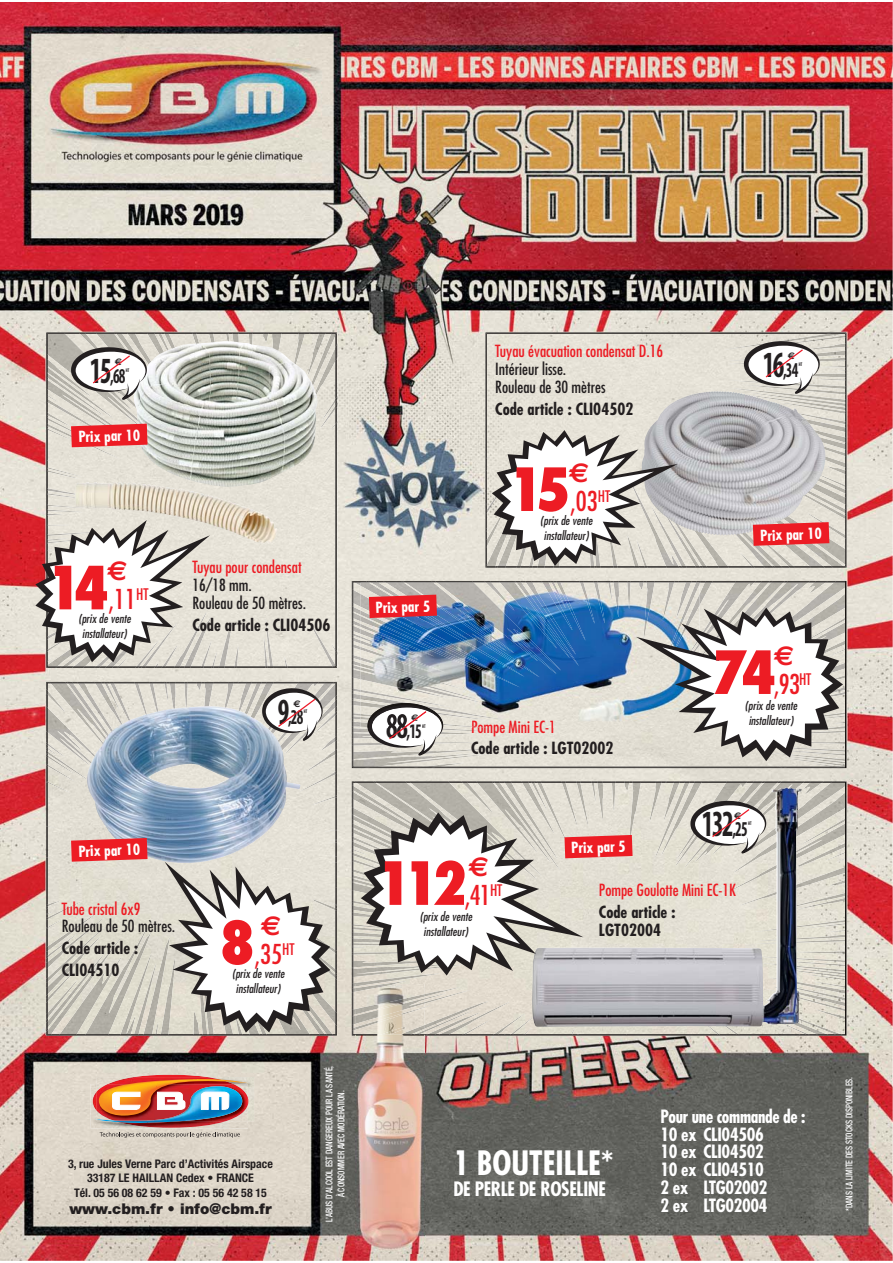
<style>
.page{position:relative;width:893px;height:1263px;background:#fff}
.page>*{position:absolute;margin:0;border:0;box-sizing:border-box;transform-origin:0 0}
.t1{font:800 condensed 57.9px "Futura";color:#ed1c24}
.t2{font:700 condensed 37.05px "Myriad Pro";color:#231f20;scale:.73 1}
.t3{font:700 condensed 32.7px "Futura";color:#fff}
.t4{font:700 27.3px "Euro Sans";color:#ed1c24}
.t5{font:condensed 26.7px "Futura";color:#ed1c24}
.t6{font:700 condensed 21.15px "Myriad Pro";letter-spacing:-.05em;color:#231f20;scale:.73 1}
.t7{font:700 condensed 19.35px "Futura";letter-spacing:-.02em;color:#fff}
.t8{font:700 condensed 17.85px/17.9px "Futura";letter-spacing:-.02em;color:#fff}
.t9{font:700 condensed 16.35px/17.9px "Futura";color:#231f20}
.t10{font:condensed 16.35px "Futura";color:#ed1c24}
.t11{font:condensed 16.35px/17.9px "Futura";color:#231f20}
.t12{font:700 condensed 14.85px "Futura";color:#fff}
.t13{font:900 14.85px "Helvetica Neue";color:#231f20}
.t14{font:italic condensed 12px/14.5px "Futura";color:#231f20;text-align:center}
.t15{font:700 condensed 11.85px/14.2px "Helvetica Neue";color:#231f20;text-align:center}
.t16{font:700 9.6px "Euro Sans";color:#231f20}
.t17{font:500 condensed 9.3px/11.9px "Helvetica Neue";color:#fff;text-align:center;scale:.83 1}
.t18{font:700 condensed 5.25px "Myriad Pro";color:#231f20;scale:.73 1}
.s1{font-size:37.05px}
.s2{font-weight:800;font-size:57.9px}
.s3{font-size:21.15px}
.s4{font-weight:400;font-size:26.7px}
</style>
<div class="page">
<img style="left:0;top:2px;width:893px;height:1259px">
<img style="left:352px;top:582px;width:493px;height:42px">
<img style="left:352px;top:624px;width:493px;height:143px">
<img style="left:352px;top:781px;width:494px;height:254px">
<img style="left:462px;top:782px;width:383px;height:159px">
<img style="left:352px;top:941px;width:493px;height:94px">
<img style="left:46px;top:682px;width:291px;height:116px">
<img style="left:46px;top:798px;width:291px;height:237px">
<img style="left:47px;top:827px;width:289px;height:208px">
<img style="left:56px;top:333px;width:281px;height:335px">
<img style="left:47px;top:424px;width:289px;height:243px">
<img style="left:486px;top:333px;width:360px;height:234px">
<svg style="left:261px;top:688px;width:62px;height:53px"></svg>
<svg style="left:35px;top:520px;width:175px;height:142px"></svg>
<img style="left:532px;top:787px;width:270px;height:240px">
<svg style="left:689px;top:800px;width:77px;height:53px"></svg>
<svg style="left:100px;top:1132px;width:140px;height:6px"></svg>
<img style="left:91px;top:1084px;width:157px;height:45px">
<img style="left:93px;top:1123px;width:133px;height:5px">
<img style="left:248px;top:1077px;width:6px;height:44px">
<img style="left:93px;top:1075px;width:155px;height:48px">
<img style="left:641px;top:390px;width:178px;height:145px">
<img style="left:87px;top:706px;width:214px;height:158px">
<img style="left:134px;top:341px;width:184px;height:146px">
<img style="left:75px;top:482px;width:202px;height:62px">
<img style="left:360px;top:583px;width:339px;height:145px">
<img style="left:472px;top:720px;width:81px;height:8px">
<svg style="left:366px;top:702px;width:77px;height:54px"></svg>
<img style="left:403px;top:711px;width:23px;height:17px">
<svg style="left:70px;top:347px;width:77px;height:53px"></svg>
<svg style="left:71px;top:424px;width:77px;height:23px;background:#eb2f35"></svg>
<svg style="left:753px;top:522px;width:76px;height:24px;background:#e93238"></svg>
<svg style="left:369px;top:595px;width:68px;height:23px;background:#e42832"></svg>
<svg style="left:743px;top:341px;width:77px;height:53px"></svg>
<svg style="left:492px;top:430px;width:186px;height:136px"></svg>
<svg style="left:165px;top:862px;width:165px;height:171px"></svg>
<svg style="left:71px;top:838px;width:77px;height:24px;background:#ea353b"></svg>
<svg style="left:636px;top:608px;width:207px;height:153px"></svg>
<svg style="left:361px;top:812px;width:271px;height:164px"></svg>
<img style="left:356px;top:1036px;width:68px;height:217px">
<img style="left:356px;top:984px;width:68px;height:52px">
<img style="left:380px;top:1034px;width:40px;height:2px">
<p class="t16" style="left:115px;top:356px;width:9px">€</p>
<h3 class="t6" style="left:90px;top:363px;width:50px"><span class="s1">15</span>,68</h3>
<p class="t18" style="left:126px;top:367px;width:6px">HT</p>
<p class="t12" style="left:78px;top:430px;width:63px;rotate:-2deg">Prix par 10</p>
<h3 class="t4" style="left:107px;top:555px;width:22px">€</h3>
<h3 class="t5" style="left:46px;top:587px;width:104px"><span class="s2">14</span>,11<sup>HT</sup></h3>
<p class="t14" style="left:78px;top:613px;width:54px">(prix de vente installateur)</p>
<h3 class="t10" style="left:192px;top:559px;width:111px">Tuyau pour condensat</h3>
<h3 class="t11" style="left:192px;top:577px;width:115px">16/18 mm.<br>Rouleau de 50 mètres.</h3>
<h3 class="t9" style="left:192px;top:617px;width:140px">Code article : CLI04506</h3>
<h3 class="t6" style="left:278px;top:705px;width:36px"><span class="s1">9</span>,28</h3>
<p class="t18" style="left:304px;top:709px;width:6px">HT</p>
<p class="t16" style="left:293px;top:698px;width:9px">€</p>
<p class="t12" style="left:78px;top:845px;width:63px;rotate:-2deg">Prix par 10</p>
<h3 class="t10" style="left:62px;top:901px;width:80px">Tube cristal 6x9</h3>
<h3 class="t11" style="left:62px;top:919px;width:115px">Rouleau de 50 mètres.</h3>
<h3 class="t9" style="left:62px;top:939px;width:78px;line-height:21.9px">Code article :<br>CLI04510</h3>
<h3 class="t4" style="left:261px;top:910px;width:22px">€</h3>
<h3 class="t5" style="left:220px;top:942px;width:76px"><span class="s2">8</span>,35<sup>HT</sup></h3>
<p class="t14" style="left:232px;top:968px;width:54px">(prix de vente installateur)</p>
<p class="t12" style="left:375px;top:601px;width:56px;rotate:-2deg">Prix par 5</p>
<h2 class="t2" style="left:386px;top:704px;width:34px">88<span class="s3">,</span></h2>
<p class="t16" style="left:411px;top:712px;width:9px">€</p>
<h3 class="t6" style="left:409px;top:719px;width:19px">15</h3>
<p class="t18" style="left:422px;top:723px;width:6px">HT</p>
<h3 class="t10" style="left:495px;top:344px;width:169px">Tuyau évacuation condensat D.16</h3>
<h3 class="t11" style="left:495px;top:362px;width:112px">Intérieur lisse.<br>Rouleau de 30 mètres</h3>
<h3 class="t9" style="left:495px;top:401px;width:140px">Code article : CLI04502</h3>
<h3 class="t4" style="left:569px;top:456px;width:22px">€</h3>
<h3 class="t5" style="left:508px;top:489px;width:104px"><span class="s2">15</span>,03<sup>HT</sup></h3>
<p class="t14" style="left:540px;top:514px;width:54px">(prix de vente installateur)</p>
<h3 class="t10" style="left:471px;top:719px;width:86px">Pompe Mini EC-1</h3>
<h3 class="t9" style="left:471px;top:741px;width:144px">Code article : LGT02002</h3>
<h3 class="t6" style="left:763px;top:357px;width:50px"><span class="s1">16</span>,34</h3>
<p class="t18" style="left:799px;top:361px;width:6px">HT</p>
<p class="t16" style="left:788px;top:350px;width:9px">€</p>
<p class="t12" style="left:760px;top:529px;width:63px;rotate:-2deg">Prix par 10</p>
<h3 class="t4" style="left:774px;top:639px;width:22px">€</h3>
<h3 class="t5" style="left:712px;top:672px;width:101px"><span class="s2">74</span>,93<sup>HT</sup></h3>
<p class="t14" style="left:745px;top:699px;width:54px">(prix de vente installateur)</p>
<h3 class="t4" style="left:468px;top:850px;width:22px">€</h3>
<h1 class="t1" style="left:376px;top:847px;width:127px">112<span class="s4">,41</span><sup>HT</sup></h1>
<p class="t14" style="left:420px;top:910px;width:54px">(prix de vente installateur)</p>
<p class="t12" style="left:571px;top:841px;width:56px;rotate:-2deg">Prix par 5</p>
<h2 class="t2" style="left:702px;top:802px;width:64px">132<span class="s3">,25</span></h2>
<p class="t18" style="left:748px;top:821px;width:6px">HT</p>
<p class="t16" style="left:734px;top:810px;width:9px">€</p>
<h3 class="t10" style="left:599px;top:883px;width:139px">Pompe Goulotte Mini EC-1K</h3>
<h3 class="t9" style="left:599px;top:905px;width:78px">Code article :<br>LGT02004</h3>
<p class="t15" style="left:68px;top:1158px;width:206px">3, rue Jules Verne Parc d’Activités Airspace<br>33187 LE HAILLAN Cedex • FRANCE<br>Tél. 05 56 08 62 59 • Fax : 05 56 42 58 15</p>
<p class="t13" style="left:69px;top:1204px;width:204px">www.cbm.fr • info@cbm.fr</p>
<p class="t17" style="left:324px;top:1222px;width:190px;rotate:-90deg">L’ABUS D’ALCOOL EST DANGEREUX POUR LA SANTÉ,<br>À CONSOMMER AVEC MODÉRATION.</p>
<p class="t17" style="left:844px;top:1211px;width:163px;rotate:-90deg">*DANS LA LIMITE DES STOCKS DISPONIBLES.</p>
<h3 class="t8" style="left:660px;top:1109px;width:147px">Pour une commande de :<br>10 ex CLI04506<br>10 ex CLI04502<br>10 ex CLI04510<br>2 ex LTG02002<br>2 ex LTG02004</h3>
<h3 class="t3" style="left:453px;top:1149px;width:161px">1 BOUTEILLE*</h3>
<h3 class="t7" style="left:453px;top:1181px;width:154px">DE PERLE DE ROSELINE</h3>
</div>
